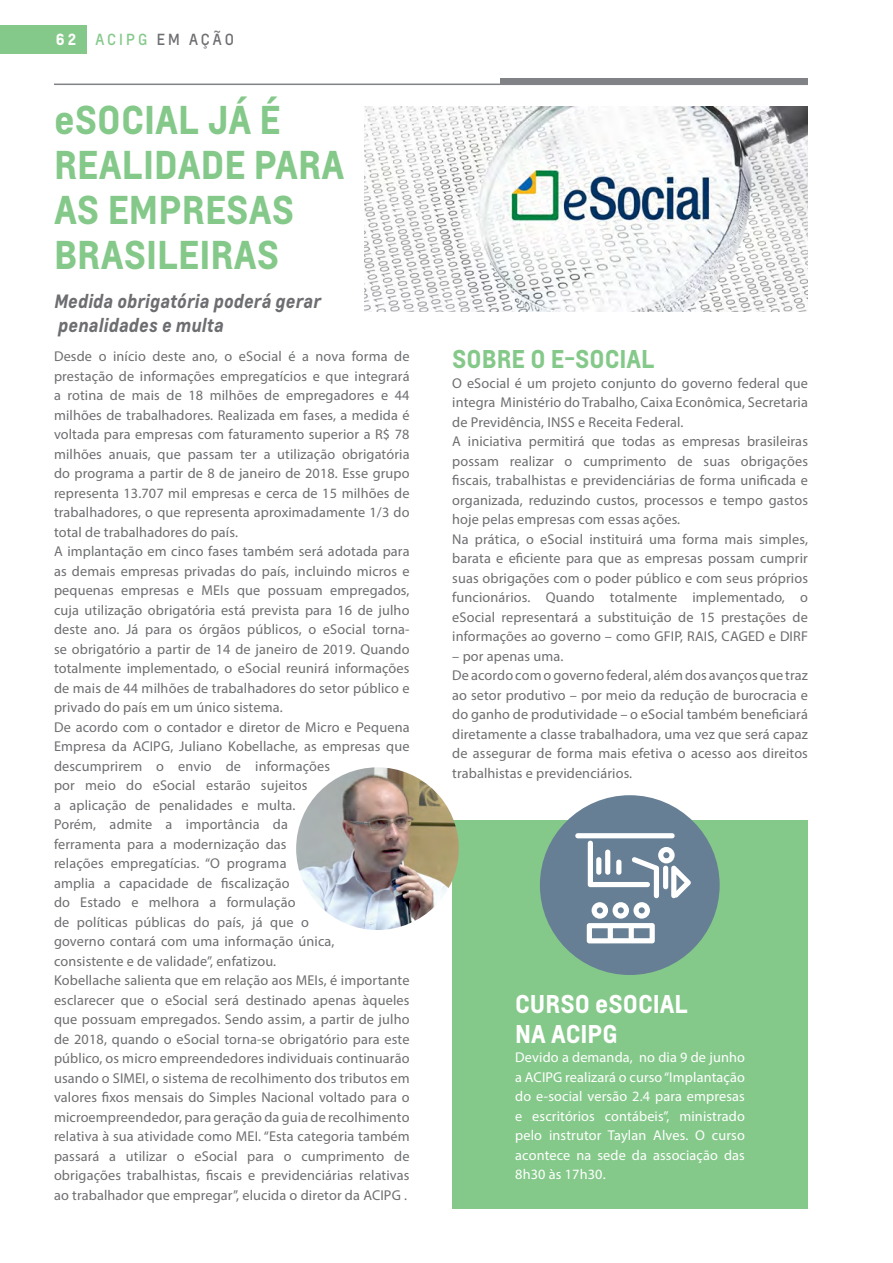
<style>
.page{position:relative;width:893px;height:1263px;background:#fff}
.page>*{position:absolute;margin:0;border:0;box-sizing:border-box;transform-origin:0 0}
.t1{font:700 37.5px/45px "Louis";color:#85c98a}
.t2{font:700 24px/30px "Louis";color:#fff}
.t3{font:700 24px "Louis";color:#85c98a}
.t4{font:italic 700 18px/24px "Louis";color:#6d6e71}
.t5{font:15px "Louis";letter-spacing:.2em;color:#6d6e71}
.t6{font:700 15px "Louis";color:#fff}
.t7{font:14.25px/19.5px "Myriad Pro";letter-spacing:.01em;color:#6d6e71}
.t8{font:14.25px/19.5px "Myriad Pro";letter-spacing:.01em;color:#fff;text-align:justify}
.s1{color:#85c98a}
</style>
<div class="page">
<div style="left:0;top:25px;width:87px;height:29px;background:#85c98a"></div>
<hr style="left:54px;top:84px;width:754px;height:1px;background:#808285">
<div style="left:501px;top:79px;width:307px;height:5px;background:#808285"></div>
<img style="left:364px;top:106px;width:444px;height:206px">
<div style="left:452px;top:821px;width:356px;height:388px;background:#85c98a"></div>
<img style="left:296px;top:767px;width:163px;height:163px;border-radius:81px">
<div style="left:540px;top:795px;width:180px;height:180px;background:#667f95;border-radius:50%"></div>
<div style="left:575px;top:833px;width:100px;height:5px;background:#fff;border-radius:3px"></div>
<svg style="left:587px;top:841px;width:104px;height:102px"></svg>
<p class="t6" style="left:56px;top:29px;width:22px">62</p>
<p class="t5" style="left:95px;top:30px;width:140px"><span class="s1">ACIPG</span> EM AÇÃO</p>
<h1 class="t1" style="left:54px;top:98px;width:292px">eSOCIAL JÁ É<br>REALIDADE PARA<br>AS EMPRESAS<br>BRASILEIRAS</h1>
<p class="t4" style="left:54px;top:289px;width:268px">Medida obrigatória poderá gerar penalidades e multa</p>
<p class="t7" style="left:54px;top:346px;width:357px">Desde o início deste ano, o eSocial é a nova forma de prestação de informações empregatícios e que integrará a rotina de mais de 18 milhões de empregadores e 44 milhões de trabalhadores. Realizada em fases, a medida é voltada para empresas com faturamento superior a R$ 78 milhões anuais, que passam ter a utilização obrigatória do programa a partir de 8 de janeiro de 2018. Esse grupo representa 13.707 mil empresas e cerca de 15 milhões de trabalhadores, o que representa aproximadamente 1/3 do total de trabalhadores do país.<br>A implantação em cinco fases também será adotada para as demais empresas privadas do país, incluindo micros e pequenas empresas e MEIs que possuam empregados, cuja utilização obrigatória está prevista para 16 de julho deste ano. Já para os órgãos públicos, o eSocial torna&shy;se obrigatório a partir de 14 de janeiro de 2019. Quando totalmente implementado, o eSocial reunirá informações de mais de 44 milhões de trabalhadores do setor público e privado do país em um único sistema.<br>De acordo com o contador e diretor de Micro e Pequena Empresa da ACIPG, Juliano Kobellache, as empresas que descumprirem o envio de informações<br>por meio do eSocial estarão sujeitos<br>a aplicação de penalidades e multa.<br>Porém, admite a importância da<br>ferramenta para a modernização das<br>relações empregatícias. “O programa<br>amplia a capacidade de fiscalização<br>do Estado e melhora a formulação<br>de políticas públicas do país, já que o<br>governo contará com uma informação única,<br>consistente e de validade”, enfatizou.<br>Kobellache salienta que em relação aos MEIs, é importante esclarecer que o eSocial será destinado apenas àqueles que possuam empregados. Sendo assim, a partir de julho de 2018, quando o eSocial torna-se obrigatório para este público, os micro empreendedores individuais continuarão usando o SIMEI, o sistema de recolhimento dos tributos em valores fixos mensais do Simples Nacional voltado para o microempreendedor, para geração da guia de recolhimento relativa à sua atividade como MEI. “Esta categoria também passará a utilizar o eSocial para o cumprimento de obrigações trabalhistas, fiscais e previdenciárias relativas ao trabalhador que empregar”, elucida o diretor da ACIPG .</p>
<h2 class="t3" style="left:452px;top:343px;width:204px">SOBRE O E-SOCIAL</h2>
<p class="t7" style="left:452px;top:373px;width:357px">O eSocial é um projeto conjunto do governo federal que integra Ministério do Trabalho, Caixa Econômica, Secretaria de Previdência, INSS e Receita Federal.<br>A iniciativa permitirá que todas as empresas brasileiras possam realizar o cumprimento de suas obrigações fiscais, trabalhistas e previdenciárias de forma unificada e organizada, reduzindo custos, processos e tempo gastos hoje pelas empresas com essas ações.<br>Na prática, o eSocial instituirá uma forma mais simples, barata e eficiente para que as empresas possam cumprir suas obrigações com o poder público e com seus próprios funcionários. Quando totalmente implementado, o eSocial representará a substituição de 15 prestações de informações ao governo – como GFIP, RAIS, CAGED e DIRF</p>
<p class="t7" style="left:452px;top:646px;width:357px">– por apenas uma.<br>De acordo com o governo federal, além dos avanços que traz ao setor produtivo – por meio da redução de burocracia e do ganho de produtividade – o eSocial também beneficiará diretamente a classe trabalhadora, uma vez que será capaz de assegurar de forma mais efetiva o acesso aos direitos trabalhistas e previdenciários.</p>
<h2 class="t2" style="left:515px;top:988px;width:174px">CURSO eSOCIAL<br>NA ACIPG</h2>
<p class="t8" style="left:515px;top:1047px;width:231px">Devido a demanda, no dia 9 de junho a ACIPG realizará o curso “Implantação do e-social versão 2.4 para empresas e escritórios contábeis”, ministrado pelo instrutor Taylan Alves. O curso acontece na sede da associação das 8h30 às 17h30.</p>
</div>
